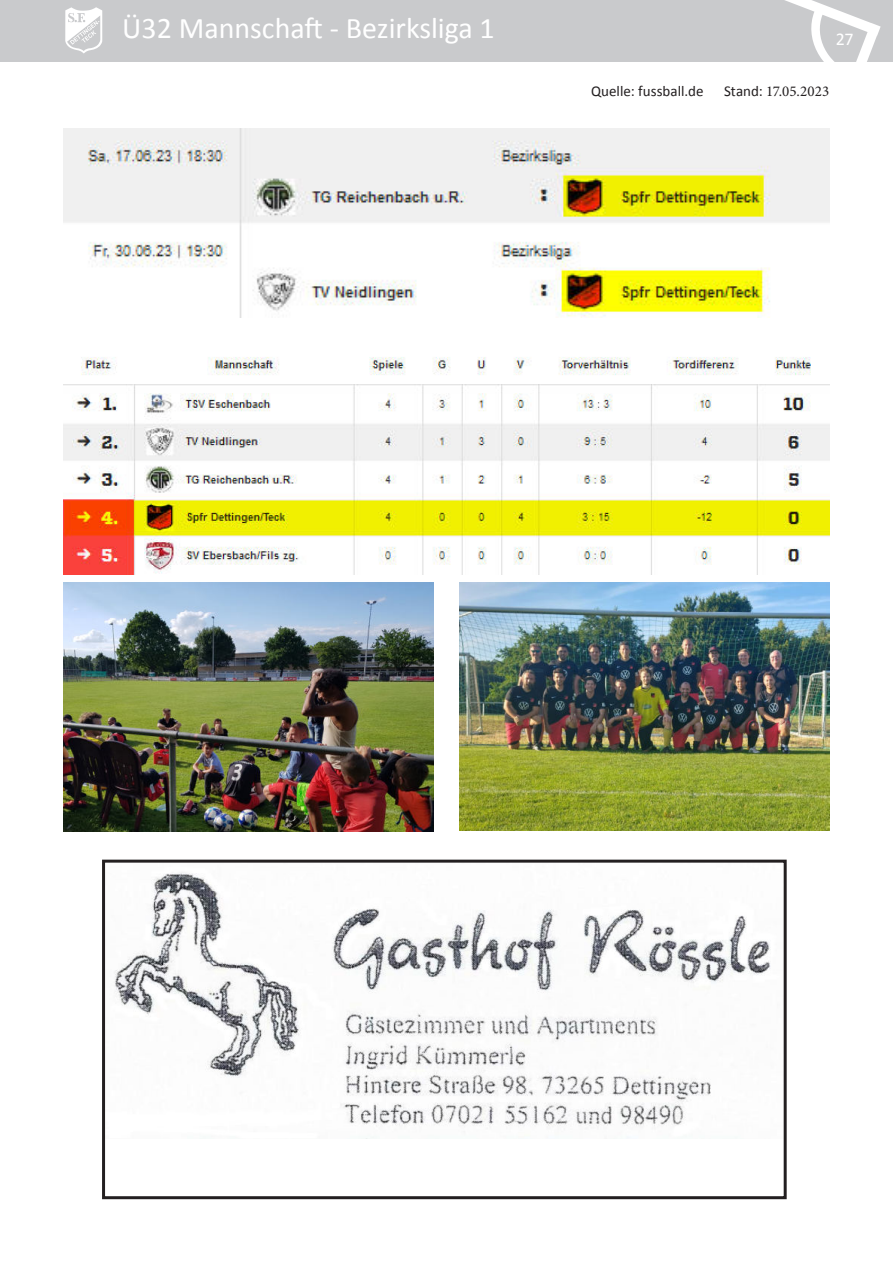
<style>
.page{position:relative;width:893px;height:1263px;background:#fff}
.page>*{position:absolute;margin:0;border:0;box-sizing:border-box;transform-origin:0 0}
.t1{font:30px "Calibri";color:#fff}
.t2{font:18px "Calibri";color:#fff}
.t3{font:15px "Calibri";letter-spacing:.005em;color:#231f20}
.t4{font:15px "Minion Pro";color:#231f20}
.s1{font-family:"Calibri"}
</style>
<div class="page">
<img style="left:459px;top:583px;width:370px;height:248px">
<img style="left:64px;top:583px;width:369px;height:248px">
<img style="left:64px;top:129px;width:765px;height:189px">
<img style="left:64px;top:357px;width:765px;height:217px">
<img style="left:114px;top:872px;width:657px;height:266px">
<div style="left:102px;top:860px;width:685px;height:339px;border:3px solid #231f20"></div>
<div style="left:0;top:0;width:893px;height:62px;background:#c9cacc"></div>
<svg style="left:65px;top:7px;width:37px;height:47px"></svg>
<svg style="left:785px;top:0;width:96px;height:62px"></svg>
<p class="t1" style="left:122px;top:10px;width:374px">Ü32 Mannschaft - Bezirksliga 1</p>
<p class="t2" style="left:836px;top:31px;width:19px">27</p>
<p class="t3" style="left:591px;top:84px;width:114px">Quelle: fussball.de</p>
<p class="t4" style="left:724px;top:86px;width:107px"><span class="s1">Stand:</span> 17.05.2023</p>
</div>
